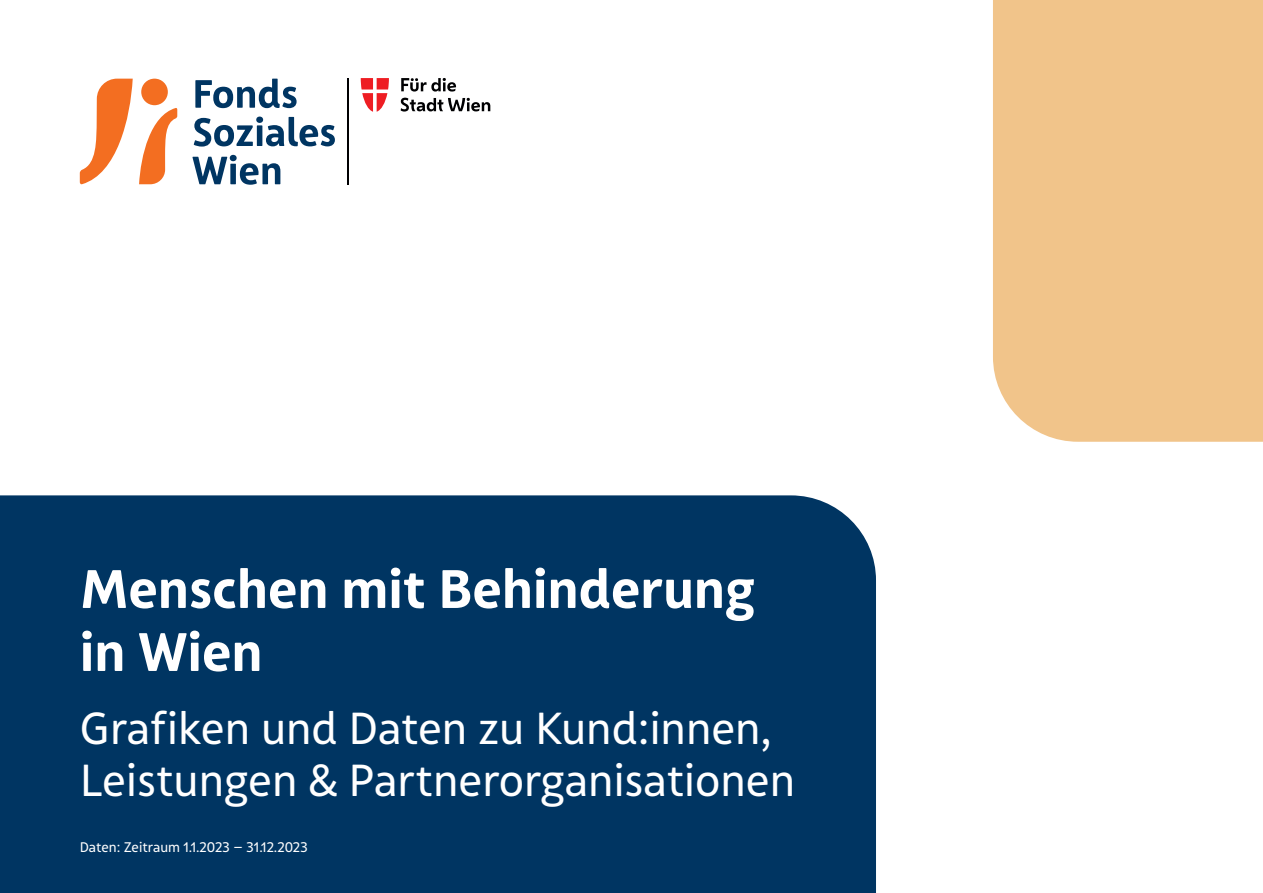
<style>
.page{position:relative;width:1263px;height:893px;background:#fff}
.page>*{position:absolute;margin:0;border:0;box-sizing:border-box;transform-origin:0 0}
.t1{font:700 52.5px/63px "FSW Sans Pro";color:#fff}
.t2{font:43.5px/52.2px "FSW Sans Pro";color:#fff}
.Fließtext{font:13.5px "FSW Sans Pro";color:#fff}
</style>
<div class="page">
<div style="left:993px;top:0;width:270px;height:442px;background:#f1c48a"></div>
<div style="left:0;top:495px;width:876px;height:398px;background:#003562"></div>
<hr style="left:347px;top:78px;width:1px;height:107px;background:#000002">
<svg style="left:361px;top:78px;width:28px;height:34px"></svg>
<svg style="left:401px;top:78px;width:55px;height:14px"></svg>
<svg style="left:401px;top:98px;width:89px;height:14px"></svg>
<div style="left:141px;top:79px;width:27px;height:26px;background:#f36e21;border-radius:50%"></div>
<svg style="left:139px;top:108px;width:38px;height:76px"></svg>
<svg style="left:80px;top:79px;width:53px;height:106px"></svg>
<svg style="left:195px;top:79px;width:102px;height:29px"></svg>
<svg style="left:194px;top:117px;width:141px;height:30px"></svg>
<svg style="left:192px;top:155px;width:88px;height:30px"></svg>
<p class="t1" style="left:80px;top:557px;width:677px">Menschen mit Behinderung in Wien</p>
<p class="t2" style="left:80px;top:703px;width:717px">Grafiken und Daten zu Kund:innen,<br>Leistungen &amp; Partnerorganisationen</p>
<p class="Fließtext" style="left:80px;top:839px;width:229px">Daten: Zeitraum 1.1.2023 – 31.12.2023</p>
</div>
